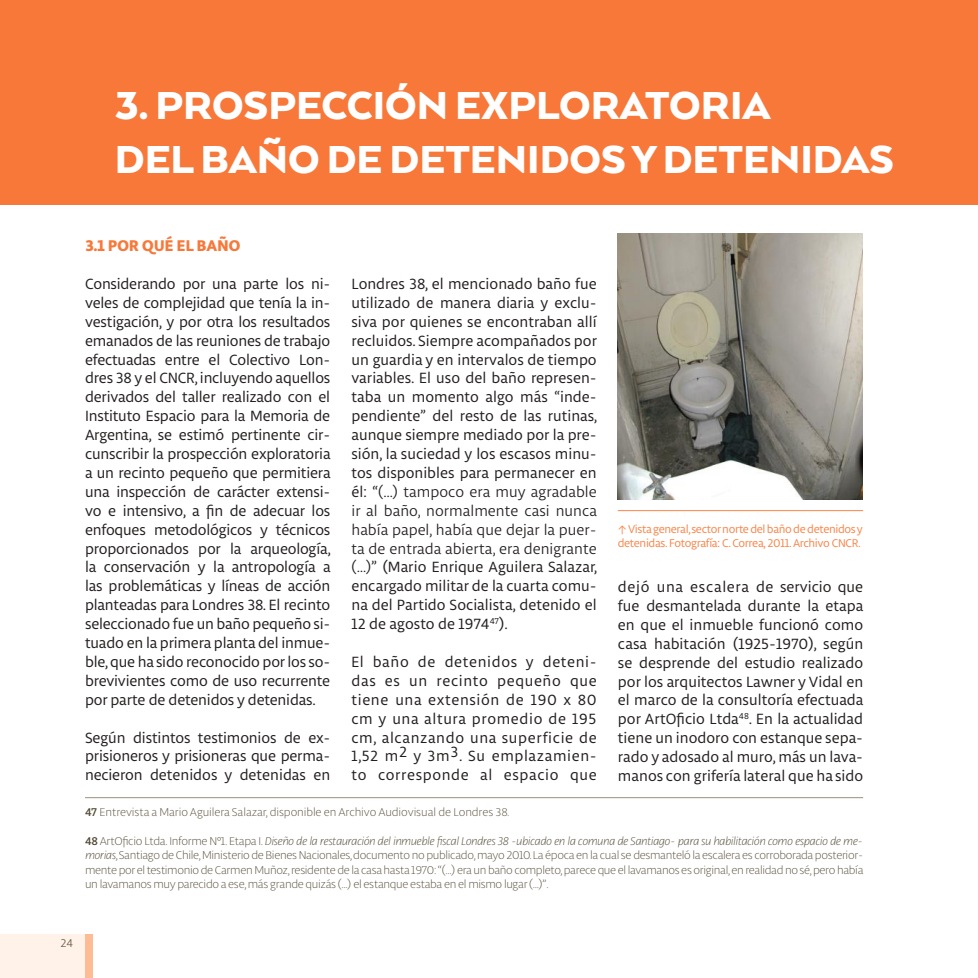
<style>
.page{position:relative;width:978px;height:978px;background:#fff}
.page>*{position:absolute;margin:0;border:0;box-sizing:border-box;transform-origin:0 0}
.t1{font:900 45px "Arquitecta";color:#fff}
.t2{font:800 16.5px "Libertad";letter-spacing:.015em;color:#f87839}
.t3{font:15.75px/18.9px "Libertad";color:#241f1f;text-align:justify}
.t4{font:100 12px/14.4px "Libertad";letter-spacing:-.01em;color:#504732;text-align:justify}
.t5{font:12px/14.4px "Libertad";letter-spacing:-.03em;color:#f98549}
.t6{font:12px "Libertad";color:#695f4a}
.s1{font-style:inherit}
.s2{font-weight:500}
.s3{font-style:italic}
</style>
<div class="page">
<hr style="left:618px;top:510px;width:245px;height:1px;background:#f98549">
<hr style="left:85px;top:797px;width:778px;height:1px;background:#9a8f7a">
<div style="left:0;top:0;width:978px;height:204px;background:#f87839"></div>
<img style="left:618px;top:234px;width:245px;height:265px">
<div style="left:85px;top:935px;width:8px;height:43px;background:#ffbb93"></div>
<div style="left:0;top:935px;width:85px;height:43px;background:#fff2e9"></div>
<p class="t1" style="left:115px;top:77px;width:657px">3. PROSPECCIÓN EXPLORATORIA</p>
<p class="t1" style="left:115px;top:131px;width:781px">DEL BAÑO DE DETENIDOS Y DETENIDAS</p>
<p class="t2" style="left:85px;top:234px;width:157px">3.1 POR QUÉ EL BAÑO</p>
<p class="t3" style="left:85px;top:274px;width:247px">Considerando por una parte los ni&shy;veles de complejidad que tenía la in&shy;vestigación, y por otra los resultados emanados de las reuniones de trabajo efectuadas entre el Colectivo Lon&shy;dres 38 y el CNCR, incluyendo aquellos derivados del taller realizado con el Instituto Espacio para la Memoria de Argentina, se estimó pertinente cir&shy;cunscribir la prospección exploratoria a un recinto pequeño que permitiera una inspección de carácter extensi&shy;vo e intensivo, a fin de adecuar los enfoques metodológicos y técnicos proporcionados por la arqueología, la conservación y la antropología a las problemáticas y líneas de acción planteadas para Londres 38. El recinto seleccionado fue un baño pequeño si&shy;tuado en la primera planta del inmue&shy;ble, que ha sido reconocido por los so&shy;brevivientes como de uso recurrente por parte de detenidos y detenidas.</p>
<p class="t3" style="left:85px;top:728px;width:247px">Según distintos testimonios de ex&shy;prisioneros y prisioneras que perma&shy;necieron detenidos y detenidas en</p>
<p class="t3" style="left:351px;top:274px;width:247px">Londres 38, el mencionado baño fue utilizado de manera diaria y exclu&shy;siva por quienes se encontraban allí recluidos. Siempre acompañados por un guardia y en intervalos de tiempo variables. El uso del baño represen&shy;taba un momento algo más “inde&shy;pendiente” del resto de las rutinas, aunque siempre mediado por la pre&shy;sión, la suciedad y los escasos minu&shy;tos disponibles para permanecer en él: “<span class="s1">(…) tampoco era muy agradable ir al baño, normalmente casi nunca había papel, había que dejar la puer&shy;ta de entrada abierta, era denigrante (…)</span>” (Mario Enrique Aguilera Salazar, encargado militar de la cuarta comu&shy;na del Partido Socialista, detenido el 12 de agosto de 1974<sup>47</sup>).</p>
<p class="t3" style="left:351px;top:652px;width:247px">El baño de detenidos y deteni&shy;das es un recinto pequeño que tiene una extensión de 190 x 80 cm y una altura promedio de 195 cm, alcanzando una superficie de 1,52 m2 y 3m3. Su emplazamien&shy;to corresponde al espacio que</p>
<p class="t5" style="left:618px;top:522px;width:247px">↑ Vista general,sector norte del baño de detenidos y detenidas. Fotografía: C. Correa, 2011. Archivo CNCR.</p>
<p class="t3" style="left:618px;top:577px;width:247px">dejó una escalera de servicio que fue desmantelada durante la etapa en que el inmueble funcionó como casa habitación (1925-1970), según se desprende del estudio realizado por los arquitectos Lawner y Vidal en el marco de la consultoría efectuada por ArtOficio Ltda<sup>48</sup>. En la actualidad tiene un inodoro con estanque sepa&shy;rado y adosado al muro, más un lava&shy;manos con grifería lateral que ha sido</p>
<p class="t4" style="left:85px;top:805px;width:426px"><span class="s2">47</span> Entrevista a Mario Aguilera Salazar, disponible en Archivo Audiovisual de Londres 38.</p>
<p class="t4" style="left:85px;top:834px;width:780px"><span class="s2">48</span> ArtOficio Ltda. Informe Nº1. Etapa I. <span class="s3">Diseño de la restauración del inmueble fiscal Londres 38 -ubicado en la comuna de Santiago- para su habilitación como espacio de me&shy;morias</span>, Santiago de Chile, Ministerio de Bienes Nacionales, documento no publicado, mayo 2010. La época en la cual se desmanteló la escalera es corroborada posterior&shy;mente por el testimonio de Carmen Muñoz, residente de la casa hasta 1970: “(…) era un baño completo, parece que el lavamanos es original, en realidad no sé, pero había un lavamanos muy parecido a ese, más grande quizás (…) el estanque estaba en el mismo lugar (...)”.</p>
<p class="t6" style="left:61px;top:936px;width:14px">24</p>
</div>
